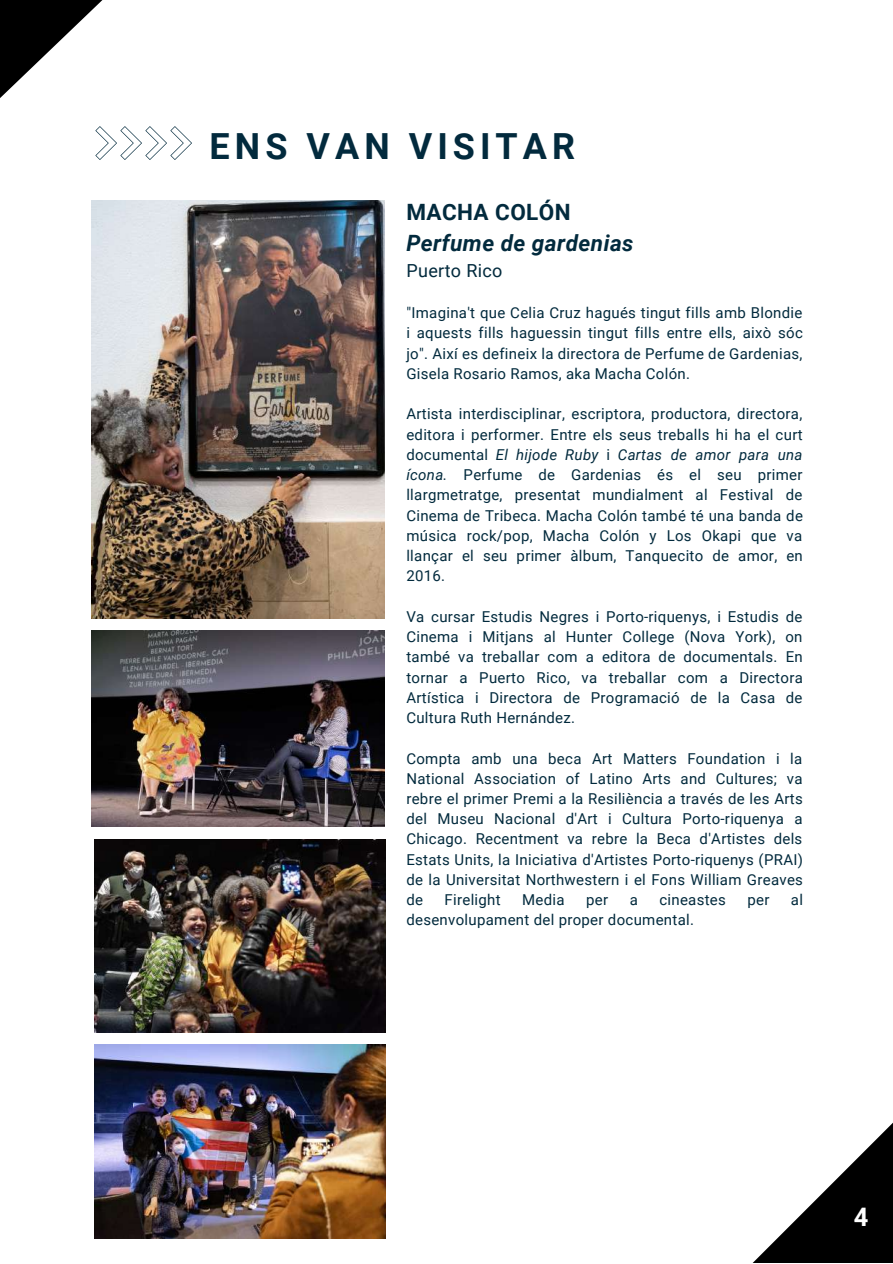
<style>
.page{position:relative;width:893px;height:1264px;background:#fff}
.page>*{position:absolute;margin:0;border:0;box-sizing:border-box;transform-origin:0 0}
.t1{font:700 36px "Roboto";letter-spacing:.14em;color:#022a3d}
.t2{font:700 25.5px "Roboto";color:#fff}
.t3{font:italic 700 22.5px "Roboto";letter-spacing:.02em;color:#022a3d}
.t4{font:700 22.5px "Roboto";letter-spacing:.02em;color:#022a3d}
.t5{font:18px "Roboto";letter-spacing:.02em;color:#022a3d}
.t6{font:15px/20.2px "Roboto";letter-spacing:.02em;color:#022a3d;text-align:justify}
.s1{font-style:italic}
</style>
<div class="page">
<svg style="left:95px;top:126px;width:97px;height:34px"></svg>
<svg style="left:753px;top:1123px;width:139px;height:139px"></svg>
<svg style="left:0;top:0;width:103px;height:98px"></svg>
<img style="left:91px;top:200px;width:294px;height:418px">
<img style="left:95px;top:1044px;width:290px;height:194px">
<img style="left:91px;top:630px;width:294px;height:196px">
<img style="left:95px;top:839px;width:290px;height:193px">
<h1 class="t1" style="left:209px;top:126px;width:367px">ENS VAN VISITAR</h1>
<h3 class="t4" style="left:406px;top:199px;width:166px">MACHA COLÓN</h3>
<h3 class="t3" style="left:406px;top:230px;width:229px">Perfume de gardenias</h3>
<p class="t5" style="left:406px;top:260px;width:98px">Puerto Rico</p>
<p class="t6" style="left:406px;top:303px;width:398px">"Imagina't que Celia Cruz hagués tingut fills amb Blondie i aquests fills haguessin tingut fills entre ells, això sóc jo". Així es defineix la directora de Perfume de Gardenias, Gisela Rosario Ramos, aka Macha Colón.</p>
<p class="t6" style="left:406px;top:404px;width:398px">Artista interdisciplinar, escriptora, productora, directora, editora i performer. Entre els seus treballs hi ha el curt documental <span class="s1">El hijode Ruby</span> i <span class="s1">Cartas de amor para una ícona.</span> Perfume de Gardenias és el seu primer llargmetratge, presentat mundialment al Festival de Cinema de Tribeca. Macha Colón també té una banda de música rock/pop, Macha Colón y Los Okapi que va llançar el seu primer àlbum, Tanquecito de amor, en 2016.</p>
<p class="t6" style="left:406px;top:606px;width:398px">Va cursar Estudis Negres i Porto-riquenys, i Estudis de Cinema i Mitjans al Hunter College (Nova York), on també va treballar com a editora de documentals. En tornar a Puerto Rico, va treballar com a Directora Artística i Directora de Programació de la Casa de Cultura Ruth Hernández.</p>
<p class="t6" style="left:406px;top:748px;width:398px">Compta amb una beca Art Matters Foundation i la National Association of Latino Arts and Cultures; va rebre el primer Premi a la Resiliència a través de les Arts del Museu Nacional d'Art i Cultura Porto-riquenya a Chicago. Recentment va rebre la Beca d'Artistes dels Estats Units, la Iniciativa d'Artistes Porto-riquenys (PRAI) de la Universitat Northwestern i el Fons William Greaves de</p>
<p class="t6" style="left:444px;top:890px;width:58px">Firelight</p>
<p class="t6" style="left:522px;top:890px;width:44px">Media</p>
<p class="t6" style="left:586px;top:890px;width:24px">per</p>
<p class="t6" style="left:629px;top:890px;width:10px">a</p>
<p class="t6" style="left:659px;top:890px;width:68px">cineastes</p>
<p class="t6" style="left:747px;top:890px;width:24px">per</p>
<p class="t6" style="left:790px;top:890px;width:14px">al</p>
<p class="t6" style="left:406px;top:910px;width:289px">desenvolupament del proper documental.</p>
<h2 class="t2" style="left:853px;top:1202px;width:16px">4</h2>
</div>
